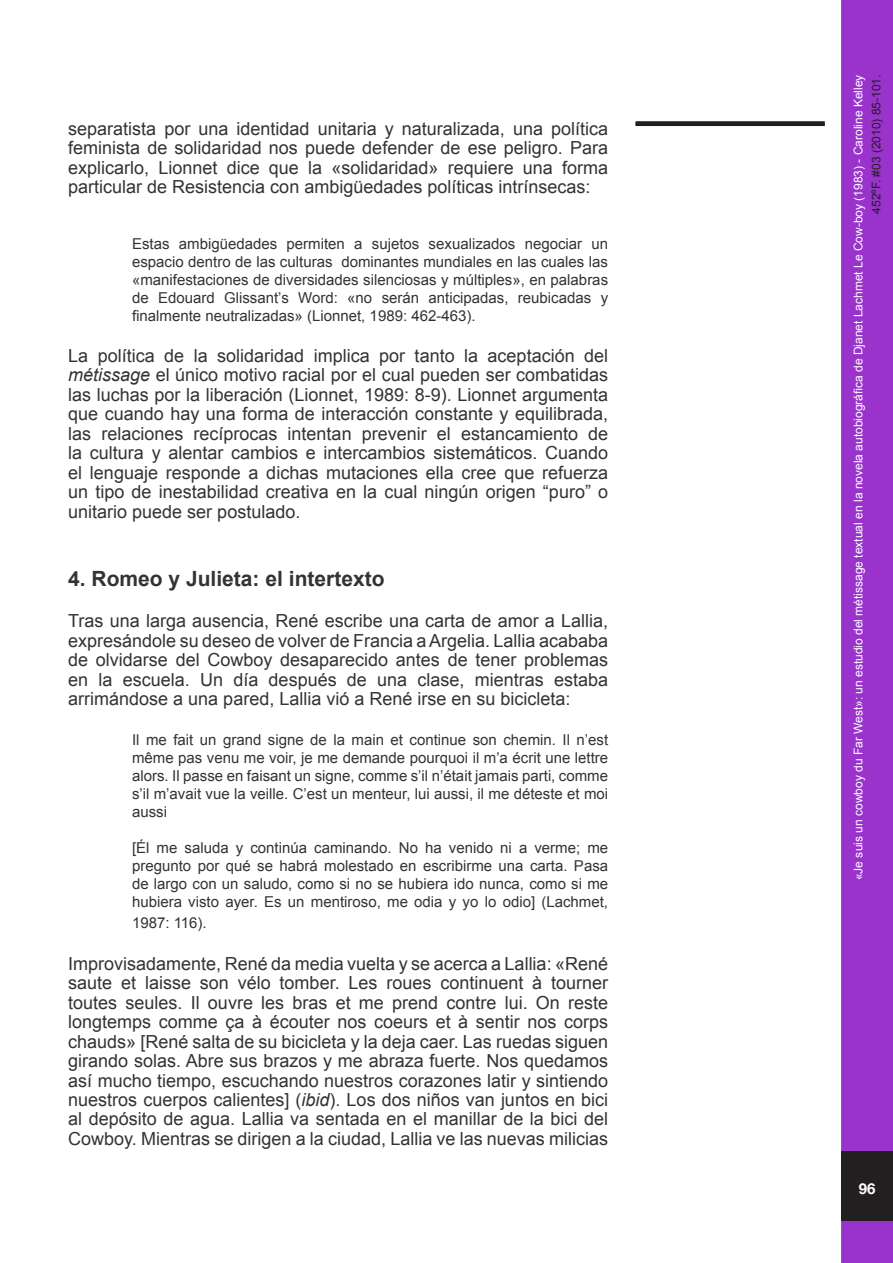
<style>
.page{position:relative;width:893px;height:1263px;background:#fff}
.page>*{position:absolute;margin:0;border:0;box-sizing:border-box;transform-origin:0 0}
.t1{font:700 21px "Arial";color:#333}
.t2{font:18px/19.5px "Arial";color:#333;text-align:justify}
.t3{font:15px/18px "Arial";color:#333;text-align:justify}
.t4{font:700 15px "Helvetica Neue";color:#fff}
.t5{font:12px "Arial";color:#fff}
.t6{font:12px "Arial";color:#231f20}
.s1{font-style:italic}
</style>
<div class="page">
<div style="left:841px;top:0;width:52px;height:1263px;background:#93c;border:3px solid #93c"></div>
<div style="left:841px;top:1151px;width:52px;height:70px;background:#231f20"></div>
<div style="left:636px;top:121px;width:189px;height:5px;background:#231f20"></div>
<p class="t2" style="left:68px;top:119px;width:541px">separatista por una identidad unitaria y naturalizada, una política feminista de solidaridad nos puede defender de ese peligro. Para explicarlo, Lionnet dice que la «solidaridad» requiere una forma particular de Resistencia con ambigüedades políticas intrínsecas:</p>
<p class="t3" style="left:132px;top:234px;width:478px">Estas ambigüedades permiten a sujetos sexualizados negociar un espacio dentro de las culturas dominantes mundiales en las cuales las «manifestaciones de diversidades silenciosas y múltiples», en palabras de Edouard Glissant’s Word: «no serán anticipadas, reubicadas y finalmente neutralizadas» (Lionnet, 1989: 462-463).</p>
<p class="t2" style="left:68px;top:346px;width:541px">La política de la solidaridad implica por tanto la aceptación del <span class="s1">métissage</span> el único motivo racial por el cual pueden ser combatidas las luchas por la liberación (Lionnet, 1989: 8-9). Lionnet argumenta que cuando hay una forma de interacción constante y equilibrada, las relaciones recíprocas intentan prevenir el estancamiento de la cultura y alentar cambios e intercambios sistemáticos. Cuando el lenguaje responde a dichas mutaciones ella cree que refuerza un tipo de inestabilidad creativa en la cual ningún origen “puro” o unitario puede ser postulado.</p>
<p class="t1" style="left:68px;top:565px;width:318px">4. Romeo y Julieta: el intertexto</p>
<p class="t2" style="left:68px;top:611px;width:541px">Tras una larga ausencia, René escribe una carta de amor a Lallia, expresándole su deseo de volver de Francia a Argelia. Lallia acababa de olvidarse del Cowboy desaparecido antes de tener problemas en la escuela. Un día después de una clase, mientras estaba arrimándose a una pared, Lallia vió a René irse en su bicicleta:</p>
<p class="t3" style="left:132px;top:731px;width:478px">Il me fait un grand signe de la main et continue son chemin. Il n’est même pas venu me voir, je me demande pourquoi il m’a écrit une lettre alors. Il passe en faisant un signe, comme s’il n’était jamais parti, comme s’il m’avait vue la veille. C’est un menteur, lui aussi, il me déteste et moi aussi</p>
<p class="t3" style="left:132px;top:839px;width:478px">[Él me saluda y continúa caminando. No ha venido ni a verme; me pregunto por qué se habrá molestado en escribirme una carta. Pasa de largo con un saludo, como si no se hubiera ido nunca, como si me hubiera visto ayer. Es un mentiroso, me odia y yo lo odio] (Lachmet,</p>
<p class="t3" style="left:132px;top:914px;width:76px">1987: 116).</p>
<p class="t2" style="left:68px;top:954px;width:541px">Improvisadamente, René da media vuelta y se acerca a Lallia: «René saute et laisse son vélo tomber. Les roues continuent à tourner toutes seules. Il ouvre les bras et me prend contre lui. On reste longtemps comme ça à écouter nos coeurs et à sentir nos corps chauds» [René salta de su bicicleta y la deja caer. Las ruedas siguen girando solas. Abre sus brazos y me abraza fuerte. Nos quedamos así mucho tiempo, escuchando nuestros corazones latir y sintiendo nuestros cuerpos calientes] (<span class="s1">ibid</span>). Los dos niños van juntos en bici al depósito de agua. Lallia va sentada en el manillar de la bici del Cowboy. Mientras se dirigen a la ciudad, Lallia ve las nuevas milicias</p>
<p class="t5" style="left:850px;top:880px;width:807px;rotate:-90deg">«Je suis un cowboy du Far West»: un estudio del métissage textual en la novela autobiográfica de Djanet Lachmet Le Cow-boy (1983) - Caroline Kelley</p>
<p class="t6" style="left:868px;top:214px;width:141px;rotate:-90deg">452ºF. #03 (2010) 85-101.</p>
<p class="t4" style="left:859px;top:1179px;width:18px">96</p>
</div>
